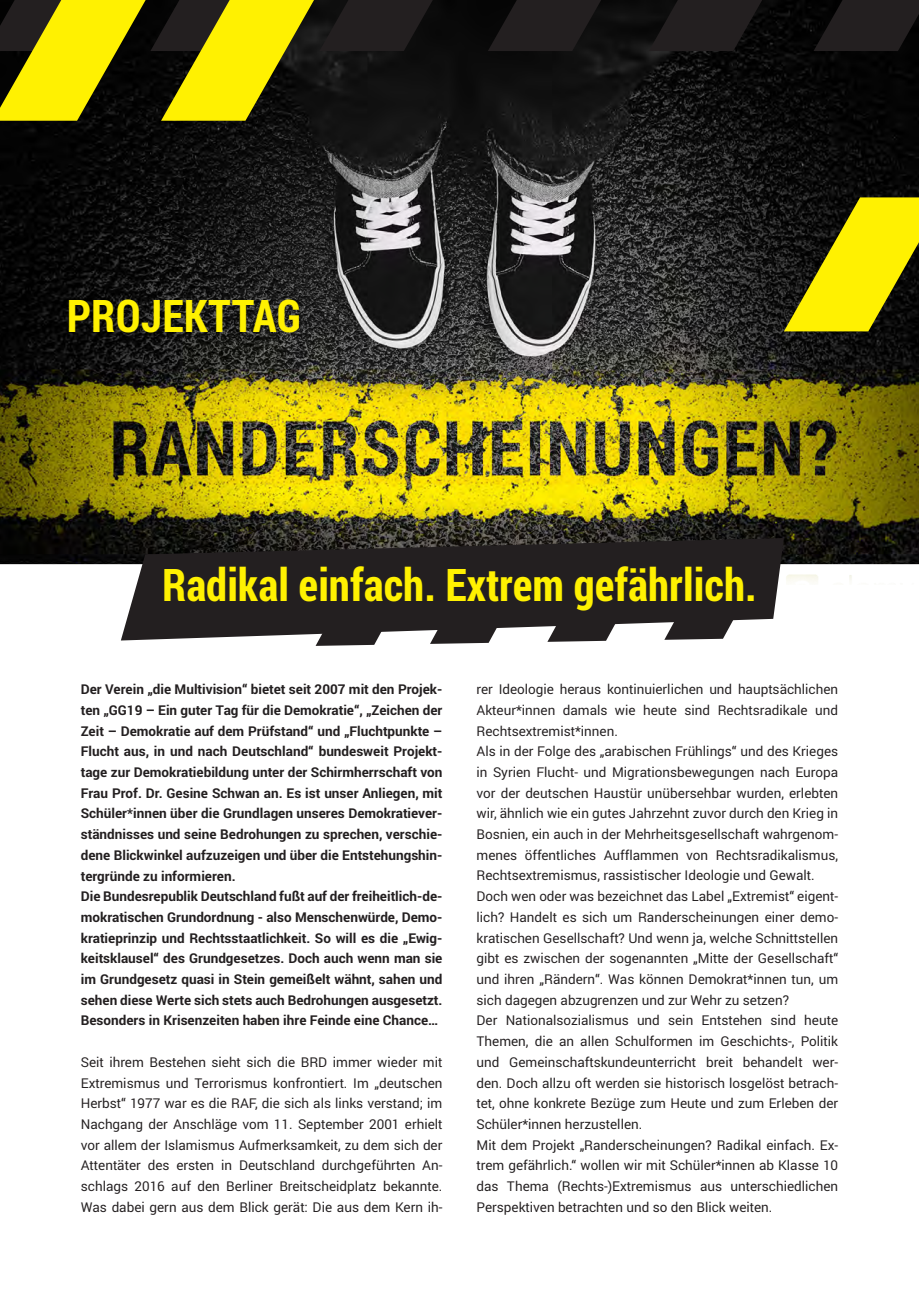
<style>
.page{position:relative;width:919px;height:1289px;background:#fff}
.page>*{position:absolute;margin:0;border:0;box-sizing:border-box;transform-origin:0 0}
.Headline{font:700 45px "Roboto Condensed";color:#fff101}
.Copy{font:13.5px/20.7px "Roboto";color:#231f20;text-align:justify}
.Copy-2{font:700 13.5px/20.7px "Roboto";color:#231f20;text-align:justify}
</style>
<div class="page">
<img style="left:0;top:0;width:918px;height:641px">
<svg style="left:315px;top:640px;width:225px;height:6px"></svg>
<svg style="left:547px;top:640px;width:110px;height:2px"></svg>
<svg style="left:121px;top:538px;width:662px;height:102px;fill:#231f20"></svg>
<svg style="left:488px;top:0;width:113px;height:51px"></svg>
<svg style="left:648px;top:0;width:114px;height:51px"></svg>
<svg style="left:813px;top:0;width:105px;height:51px"></svg>
<svg style="left:783px;top:197px;width:135px;height:134px"></svg>
<svg style="left:0;top:0;width:433px;height:121px"></svg>
<p class="Headline" style="left:67px;top:284px;width:236px">PROJEKTTAG</p>
<p class="Headline" style="left:162px;top:554px;width:596px">Radikal einfach. Extrem gefährlich.</p>
<p class="Copy-2" style="left:81px;top:678px;width:363px">Der Verein „die Multivision“ bietet seit 2007 mit den Projek&shy;ten „GG19 – Ein guter Tag für die Demokratie“, „Zeichen der Zeit – Demokratie auf dem Prüfstand“ und „Fluchtpunkte – Flucht aus, in und nach Deutschland“ bundesweit Projekt&shy;tage zur Demokratiebildung unter der Schirmherrschaft von Frau Prof. Dr. Gesine Schwan an. Es ist unser Anliegen, mit Schüler*innen über die Grundlagen unseres Demokratiever&shy;ständnisses und seine Bedrohungen zu sprechen, verschie&shy;dene Blickwinkel aufzuzeigen und über die Entstehungshin&shy;tergründe zu informieren.</p>
<p class="Copy-2" style="left:81px;top:885px;width:363px">Die Bundesrepublik Deutschland fußt auf der freiheitlich-de&shy;mokratischen Grundordnung - also Menschenwürde, Demo&shy;kratieprinzip und Rechtsstaatlichkeit. So will es die „Ewig&shy;keitsklausel“ des Grundgesetzes. Doch auch wenn man sie im Grundgesetz quasi in Stein gemeißelt wähnt, sahen und sehen diese Werte sich stets auch Bedrohungen ausgesetzt.<br>Besonders in Krisenzeiten haben ihre Feinde eine Chance…</p>
<p class="Copy" style="left:81px;top:1051px;width:363px">Seit ihrem Bestehen sieht sich die BRD immer wieder mit Extremismus und Terrorismus konfrontiert. Im „deutschen Herbst“ 1977 war es die RAF, die sich als links verstand; im Nachgang der Anschläge vom 11. September 2001 erhielt vor allem der Islamismus Aufmerksamkeit, zu dem sich der Attentäter des ersten in Deutschland durchgeführten An&shy;schlags 2016 auf den Berliner Breitscheidplatz bekannte.<br>Was dabei gern aus dem Blick gerät: Die aus dem Kern ih-</p>
<p class="Copy" style="left:476px;top:678px;width:363px">rer Ideologie heraus kontinuierlichen und hauptsächlichen Akteur*innen damals wie heute sind Rechtsradikale und Rechtsextremist*innen.</p>
<p class="Copy" style="left:476px;top:740px;width:363px">Als in der Folge des „arabischen Frühlings“ und des Krieges in Syrien Flucht- und Migrationsbewegungen nach Europa vor der deutschen Haustür unübersehbar wurden, erlebten wir, ähnlich wie ein gutes Jahrzehnt zuvor durch den Krieg in Bosnien, ein auch in der Mehrheitsgesellschaft wahrgenom&shy;menes öffentliches Aufflammen von Rechtsradikalismus, Rechtsextremismus, rassistischer Ideologie und Gewalt.</p>
<p class="Copy" style="left:476px;top:885px;width:363px">Doch wen oder was bezeichnet das Label „Extremist“ eigent&shy;lich? Handelt es sich um Randerscheinungen einer demo&shy;kratischen Gesellschaft? Und wenn ja, welche Schnittstellen gibt es zwischen der sogenannten „Mitte der Gesellschaft“ und ihren „Rändern“. Was können Demokrat*innen tun, um sich dagegen abzugrenzen und zur Wehr zu setzen?</p>
<p class="Copy" style="left:476px;top:1009px;width:363px">Der Nationalsozialismus und sein Entstehen sind heute Themen, die an allen Schulformen im Geschichts-, Politik und Gemeinschaftskundeunterricht breit behandelt wer&shy;den. Doch allzu oft werden sie historisch losgelöst betrach&shy;tet, ohne konkrete Bezüge zum Heute und zum Erleben der Schüler*innen herzustellen.</p>
<p class="Copy" style="left:476px;top:1133px;width:363px">Mit dem Projekt „Randerscheinungen? Radikal einfach. Ex&shy;trem gefährlich.“ wollen wir mit Schüler*innen ab Klasse 10 das Thema (Rechts-)Extremismus aus unterschiedlichen Perspektiven betrachten und so den Blick weiten.</p>
</div>
